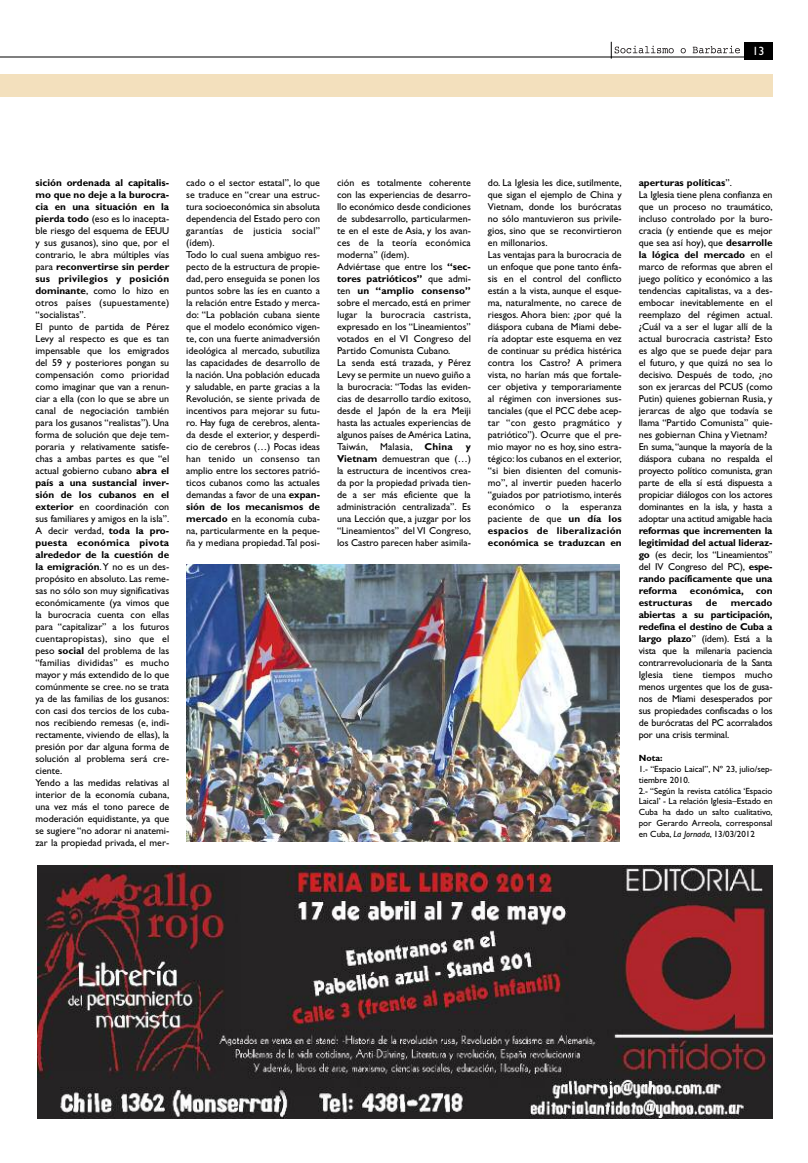
<style>
.page{position:relative;width:808px;height:1163px;background:#fff}
.page>*{position:absolute;margin:0;border:0;box-sizing:border-box;transform-origin:0 0}
.t1{font:12px "Gill Sans";color:#fff}
.t2{font:10px/12px "Gill Sans";color:#000}
.t3{font:700 10px/12px "Gill Sans";letter-spacing:-.015em;color:#000;text-align:justify}
.t4{font:700 10px/12px "Gill Sans";letter-spacing:.005em;color:#000}
.t5{font:9px/10.8px "Gill Sans";color:#000}
.t6{font:700 9px "Gill Sans";color:#000}
.s1{font-weight:700}
.s2{font-weight:400}
.s3{font-style:italic}
</style>
<div class="page">
<div style="left:744px;top:43px;width:28px;height:17px;background:#000"></div>
<hr style="left:0;top:56px;width:770px;height:1px;background:#000">
<svg style="left:611px;top:42px;width:63px;height:17px"></svg>
<svg style="left:681px;top:48px;width:5px;height:5px"></svg>
<svg style="left:693px;top:46px;width:47px;height:7px"></svg>
<div style="left:0;top:74px;width:772px;height:23px;background:#f3e0bd"></div>
<div style="left:35px;top:863px;width:737px;height:257px;background:linear-gradient(to right,#242223,#262425)"></div>
<img style="left:37px;top:865px;width:735px;height:252px">
<img style="left:186px;top:564px;width:434px;height:277px">
<p class="t1" style="left:752px;top:46px;width:13px">13</p>
<p class="t2" style="left:35px;top:177px;width:135px"><span class="s1">sición ordenada al capitalis&shy;mo que no deje a la burocra&shy;cia en una situación en la pierda todo</span> (eso es lo inacepta&shy;ble riesgo del esquema de EEUU y sus gusanos), sino que, por el contrario, le abra múltiples vías para <span class="s1">reconvertirse sin perder sus privilegios y posición dominante</span>, como lo hizo en otros países (supuestamente) “socialistas”.<br>El punto de partida de Pérez<br>Levy al respecto es que es tan impensable que los emigrados del 59 y posteriores pongan su compensación como prioridad como imaginar que van a renun&shy;ciar a ella (con lo que se abre un canal de negociación también para los gusanos “realistas”). Una forma de solución que deje tem&shy;poraria y relativamente satisfe&shy;chas a ambas partes es que “el actual gobierno cubano <span class="s1">abra el país a una sustancial inver&shy;sión de los cubanos en el exterior</span> en coordinación con sus familiares y amigos en la isla”.<br>A decir verdad, <span class="s1">toda la pro&shy;puesta económica pivota alrededor de la cuestión de la emigración</span>.Y no es un des&shy;propósito en absoluto. Las reme&shy;sas no sólo son muy significativas económicamente (ya vimos que la burocracia cuenta con ellas para “capitalizar” a los futuros cuentapropistas), sino que el peso <span class="s1">social</span> del problema de las “familias divididas” es mucho mayor y más extendido de lo que comúnmente se cree. no se trata ya de las familias de los gusanos: con casi dos tercios de los cuba&shy;nos recibiendo remesas (e, indi&shy;rectamente, viviendo de ellas), la presión por dar alguna forma de solución al problema será cre&shy;ciente.<br>Yendo a las medidas relativas al interior de la economía cubana, una vez más el tono parece de moderación equidistante, ya que se sugiere “no adorar ni anatemi&shy;zar la propiedad privada, el mer-</p>
<p class="t2" style="left:186px;top:177px;width:135px">cado o el sector estatal”, lo que se traduce en “crear una estruc&shy;tura socioeconómica sin absoluta dependencia del Estado pero con garantías de justicia social” (ídem).<br>Todo lo cual suena ambiguo res&shy;pecto de la estructura de propie&shy;dad, pero enseguida se ponen los puntos sobre las íes en cuanto a la relación entre Estado y merca&shy;do: “La población cubana siente que el modelo económico vigen&shy;te, con una fuerte animadversión ideológica al mercado, subutiliza las capacidades de desarrollo de la nación. Una población educada y saludable, en parte gracias a la<br>Revolución, se siente privada de incentivos para mejorar su futu&shy;ro. Hay fuga de cerebros, alenta&shy;da desde el exterior, y desperdi&shy;cio de cerebros (…) Pocas ideas han tenido un consenso tan amplio entre los sectores patrió&shy;ticos cubanos como las actuales demandas a favor de una <span class="s1">expan&shy;sión de los mecanismos de mercado</span> en la economía cuba&shy;na, particularmente en la peque&shy;ña y mediana propiedad.Tal posi-</p>
<p class="t2" style="left:337px;top:177px;width:135px">ción es totalmente coherente con las experiencias de desarro&shy;llo económico desde condiciones de subdesarrollo, particularmen&shy;te en el este de Asia, y los avan&shy;ces de la teoría económica moderna” (ídem).<br>Adviértase que entre los <span class="s1">“sec&shy;tores patrióticos”</span> que admi&shy;ten <span class="s1">un “amplio consenso” </span>sobre el mercado, está en primer lugar la burocracia castrista, expresado en los “Lineamientos” votados en el VI Congreso del<br>Partido Comunista Cubano.<br>La senda está trazada, y Pérez<br>Levy se permite un nuevo guiño a la burocracia: “Todas las eviden&shy;cias de desarrollo tardío exitoso, desde el Japón de la era Meiji hasta las actuales experiencias de algunos países de América Latina,<br>Taiwán, Malasia, <span class="s1">China</span></p>
<p class="t2" style="left:337px;top:441px;width:135px;text-align:justify;text-indent:129px"><span class="s1">y Vietnam</span> demuestran que (…) la estructura de incentivos crea&shy;da por la propiedad privada tien&shy;de a ser más eficiente que la administración centralizada”. Es una Lección que, a juzgar por los “Lineamientos” del VI Congreso, los Castro parecen haber asimila-</p>
<p class="t2" style="left:488px;top:177px;width:135px">do. La Iglesia les dice, sutilmente, que sigan el ejemplo de China y<br>Vietnam, donde los burócratas no sólo mantuvieron sus privile&shy;gios, sino que se reconvirtieron en millonarios.<br>Las ventajas para la burocracia de un enfoque que pone tanto énfa&shy;sis en el control del conflicto están a la vista, aunque el esque&shy;ma, naturalmente, no carece de riesgos. Ahora bien: ¿por qué la diáspora cubana de Miami debe&shy;ría adoptar este esquema en vez de continuar su prédica histérica contra los Castro? A primera vista, no harían más que fortale&shy;cer objetiva y temporariamente al régimen con inversiones sus&shy;tanciales (que el PCC debe acep&shy;tar “con gesto pragmático y patriótico”). Ocurre que el pre&shy;mio mayor no es hoy, sino estra&shy;tégico: los cubanos en el exterior, “si bien disienten del comunis&shy;mo”, al invertir pueden hacerlo “guiados por patriotismo, interés económico o la esperanza paciente de que <span class="s1">un día los espacios de liberalización económica se traduzcan en</span></p>
<p class="t2" style="left:639px;top:177px;width:135px"><span class="s1">aperturas políticas</span>”.<br>La Iglesia tiene plena confianza en que un proceso no traumático, incluso controlado por la buro&shy;cracia (y entiende que es mejor que sea así hoy), que <span class="s1">desarrolle la lógica del mercado</span> en el marco de reformas que abren el juego político y económico a las tendencias capitalistas, va a des&shy;embocar inevitablemente en el reemplazo del régimen actual. ¿Cuál va a ser el lugar allí de la actual burocracia castrista? Esto es algo que se puede dejar para el futuro, y que quizá no sea lo decisivo. Después de todo, ¿no son ex jerarcas del PCUS (como<br>Putin) quienes gobiernan Rusia, y jerarcas de algo que todavía se llama “Partido Comunista” quie&shy;nes gobiernan China y Vietnam?<br>En suma,“aunque la mayoría de la diáspora cubana no respalda el proyecto político comunista, gran parte de ella sí está dispuesta a propiciar diálogos con los actores dominantes en la isla, y hasta a adoptar una actitud amigable hacia</p>
<p class="t3" style="left:639px;top:525px;width:135px">reformas que incrementen la legitimidad del actual lideraz&shy;go <span class="s2">(es decir, los “Lineamientos” del IV Congreso del PC),</span> espe&shy;rando pacíficamente que una reforma</p>
<p class="t4" style="left:639px;top:585px;width:135px;text-indent:51px">económica, con estructuras</p>
<p class="t2" style="left:639px;top:597px;width:135px;text-align:justify;text-indent:92px"><span class="s1">mercado abiertas a su participación, redefina el destino de Cuba a largo plazo</span>” (ídem). Está a la vista que la milenaria paciencia contrarrevolucionaria de la Santa Iglesia tiene tiempos mucho menos urgentes que los de gusa&shy;nos de Miami desesperados por sus propiedades confiscadas o los de burócratas del PC acorralados por una crisis terminal.</p>
<p class="t6" style="left:639px;top:754px;width:25px">Nota:</p>
<p class="t5" style="left:639px;top:764px;width:135px">1.- “Espacio Laical”, Nº 23, julio/sep&shy;tiembre 2010.<br>2.- “Según la revista católica ‘Espacio Laical’ - La relación Iglesia–Estado en Cuba ha dado un salto cualitativo, por Gerardo Arreola, corresponsal en Cuba, <span class="s3">La Jornada</span>, 13/03/2012</p>
<p class="t3" style="left:706px;top:597px;width:13px">de</p>
</div>
